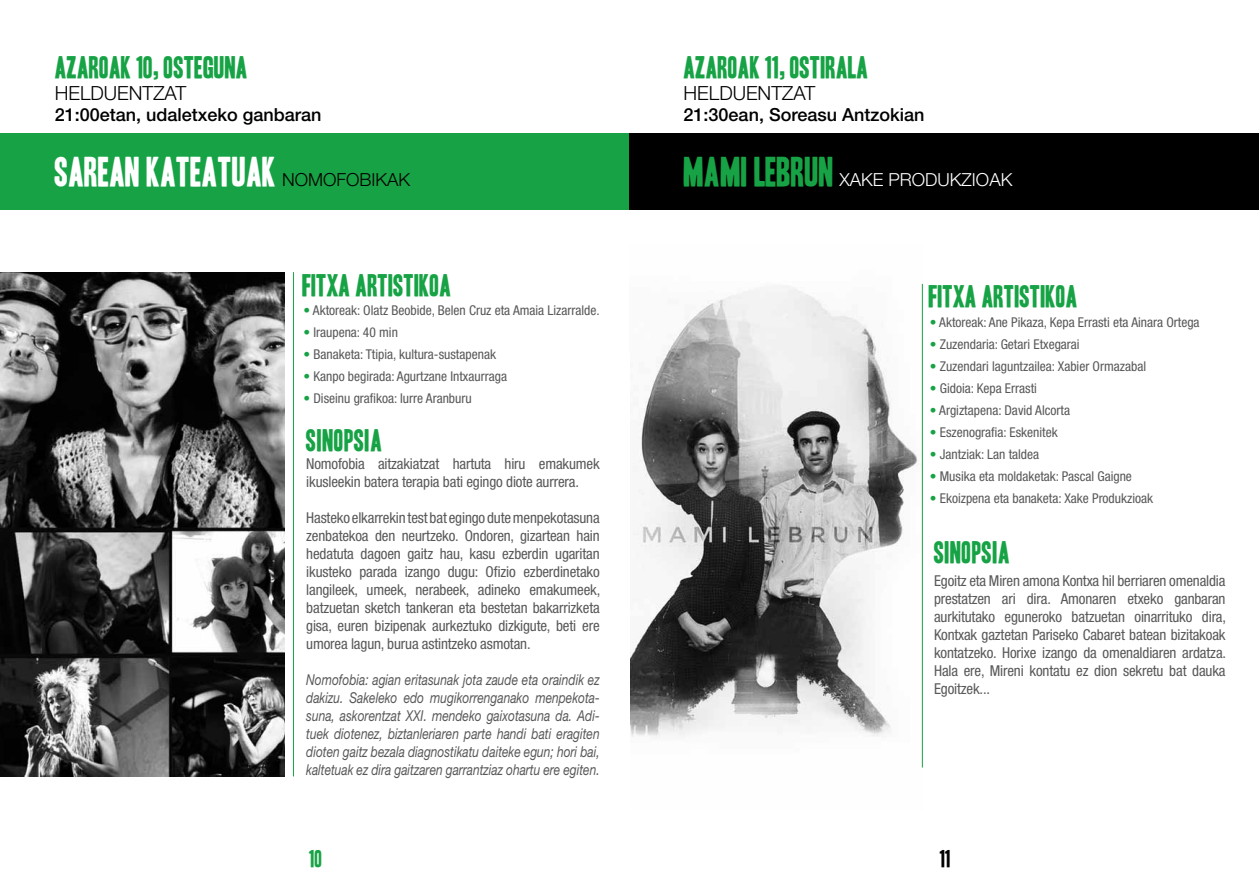
<style>
.page{position:relative;width:1259px;height:893px;background:#fff}
.page>*{position:absolute;margin:0;border:0;box-sizing:border-box;transform-origin:0 0}
.t1{font:36px "Headline One HPLHS";color:#fff}
.t2{font:27px "Headline One HPLHS";color:#17a345}
.t3{font:27px "Headline One HPLHS";letter-spacing:.02em;color:#17a345}
.t4{font:21px "Headline One HPLHS";color:#000}
.t5{font:21px "Headline One HPLHS";color:#17a345}
.t6{font:300 19.5px "Helvetica Neue";color:#000}
.t7{font:500 18px "Helvetica Neue";color:#000}
.t8{font:300 18px "Helvetica Neue";color:#fff}
.t9{font:condensed 15px/18px "Helvetica Neue LT Std";letter-spacing:-.01em;color:#58585a;text-align:justify}
.t10{font:italic 15px/18px "Helvetica Neue";color:#58585a;text-align:justify;scale:.8 1}
.t11{font:condensed 13.5px "Helvetica Neue LT Std";color:#58585a}
.s1{font-family:"Helvetica Neue";font-weight:300;font-size:18px;color:#000}
.s2{font-family:"Headline One HPLHS";font-weight:400;font-size:36px;color:#17a345}
.s3{color:#17a345}
</style>
<div class="page">
<img style="left:630px;top:284px;width:292px;height:484px">
<div style="left:0;top:133px;width:630px;height:76px;background:#17a345"></div>
<div style="left:629px;top:133px;width:630px;height:76px;background:#000"></div>
<hr style="left:293px;top:272px;width:1px;height:504px;background:#17a345">
<hr style="left:922px;top:284px;width:1px;height:483px;background:#17a345">
<img style="left:0;top:272px;width:285px;height:504px">
<h2 class="t2" style="left:55px;top:54px;width:195px">AZAROAK 10, OSTEGUNA</h2>
<h3 class="t6" style="left:55px;top:81px;width:133px">HELDUENTZAT</h3>
<p class="t7" style="left:55px;top:104px;width:268px">21:00etan, udaletxeko ganbaran</p>
<h2 class="t2" style="left:683px;top:54px;width:186px">AZAROAK 11, OSTIRALA</h2>
<h3 class="t6" style="left:683px;top:81px;width:133px">HELDUENTZAT</h3>
<p class="t7" style="left:683px;top:104px;width:242px">21:30ean, Soreasu Antzokian</p>
<h1 class="t1" style="left:55px;top:155px;width:357px">SAREAN KATEATUAK <span class="s1">NOMOFOBIKAK</span></h1>
<p class="t8" style="left:683px;top:169px;width:330px"><span class="s2">MAMI LEBRUN</span> XAKE PRODUKZIOAK</p>
<h2 class="t2" style="left:302px;top:272px;width:151px">FITXA ARTISTIKOA</h2>
<p class="t11" style="left:303px;top:302px;width:298px"><span class="s3">•</span> Aktoreak: Olatz Beobide, Belen Cruz eta Amaia Lizarralde.</p>
<p class="t11" style="left:303px;top:324px;width:96px"><span class="s3">•</span> Iraupena: 40 min</p>
<p class="t11" style="left:303px;top:347px;width:194px"><span class="s3">•</span> Banaketa: Ttipia, kultura-sustapenak</p>
<p class="t11" style="left:303px;top:369px;width:205px"><span class="s3">•</span> Kanpo begirada: Agurtzane Intxaurraga</p>
<p class="t11" style="left:303px;top:391px;width:170px"><span class="s3">•</span> Diseinu grafikoa: Iurre Aranburu</p>
<h2 class="t3" style="left:306px;top:427px;width:78px">SINOPSIA</h2>
<p class="t9" style="left:306px;top:455px;width:295px">Nomofobia aitzakiatzat hartuta hiru emakumek ikusleekin batera terapia bati egingo diote aurrera.</p>
<p class="t9" style="left:306px;top:509px;width:295px">Hasteko elkarrekin test bat egingo dute menpekotasuna zenbatekoa den neurtzeko. Ondoren, gizartean hain hedatuta dagoen gaitz hau, kasu ezberdin ugaritan ikusteko parada izango dugu: Ofizio ezberdinetako langileek, umeek, nerabeek, adineko emakumeek, batzuetan sketch tankeran eta bestetan bakarrizketa gisa, euren bizipenak aurkeztuko dizkigute, beti ere umorea lagun, burua astintzeko asmotan.</p>
<p class="t10" style="left:306px;top:671px;width:368px">Nomofobia: agian eritasunak jota zaude eta oraindik ez dakizu. Sakeleko edo mugikorrenganako menpekota&shy;suna, askorentzat XXI. mendeko gaixotasuna da. Adi&shy;tuek diotenez, biztanleriaren parte handi bati eragiten dioten gaitz bezala diagnostikatu daiteke egun; hori bai, kaltetuak ez dira gaitzaren garrantziaz ohartu ere egiten.</p>
<h3 class="t5" style="left:309px;top:849px;width:15px">10</h3>
<h2 class="t2" style="left:928px;top:284px;width:151px">FITXA ARTISTIKOA</h2>
<p class="t11" style="left:929px;top:314px;width:271px"><span class="s3">•</span> Aktoreak: Ane Pikaza, Kepa Errasti eta Ainara Ortega</p>
<p class="t11" style="left:929px;top:336px;width:151px"><span class="s3">•</span> Zuzendaria: Getari Etxegarai</p>
<p class="t11" style="left:929px;top:358px;width:218px"><span class="s3">•</span> Zuzendari laguntzailea: Xabier Ormazabal</p>
<p class="t11" style="left:929px;top:380px;width:109px"><span class="s3">•</span> Gidoia: Kepa Errasti</p>
<p class="t11" style="left:929px;top:402px;width:142px"><span class="s3">•</span> Argiztapena: David Alcorta</p>
<p class="t11" style="left:929px;top:424px;width:129px"><span class="s3">•</span> Eszenografia: Eskenitek</p>
<p class="t11" style="left:929px;top:446px;width:111px"><span class="s3">•</span> Jantziak: Lan taldea</p>
<p class="t11" style="left:929px;top:468px;width:204px"><span class="s3">•</span> Musika eta moldaketak: Pascal Gaigne</p>
<p class="t11" style="left:929px;top:490px;width:225px"><span class="s3">•</span> Ekoizpena eta banaketa: Xake Produkzioak</p>
<h2 class="t3" style="left:934px;top:539px;width:78px">SINOPSIA</h2>
<p class="t9" style="left:934px;top:572px;width:293px">Egoitz eta Miren amona Kontxa hil berriaren omenaldia prestatzen ari dira. Amonaren etxeko ganbaran aurkitutako eguneroko batzuetan oinarrituko dira, Kontxak gaztetan Pariseko Cabaret batean bizitakoak kontatzeko. Horixe izango da omenaldiaren ardatza.<br>Hala ere, Mireni kontatu ez dion sekretu bat dauka Egoitzek...</p>
<h3 class="t4" style="left:940px;top:849px;width:12px">11</h3>
</div>
